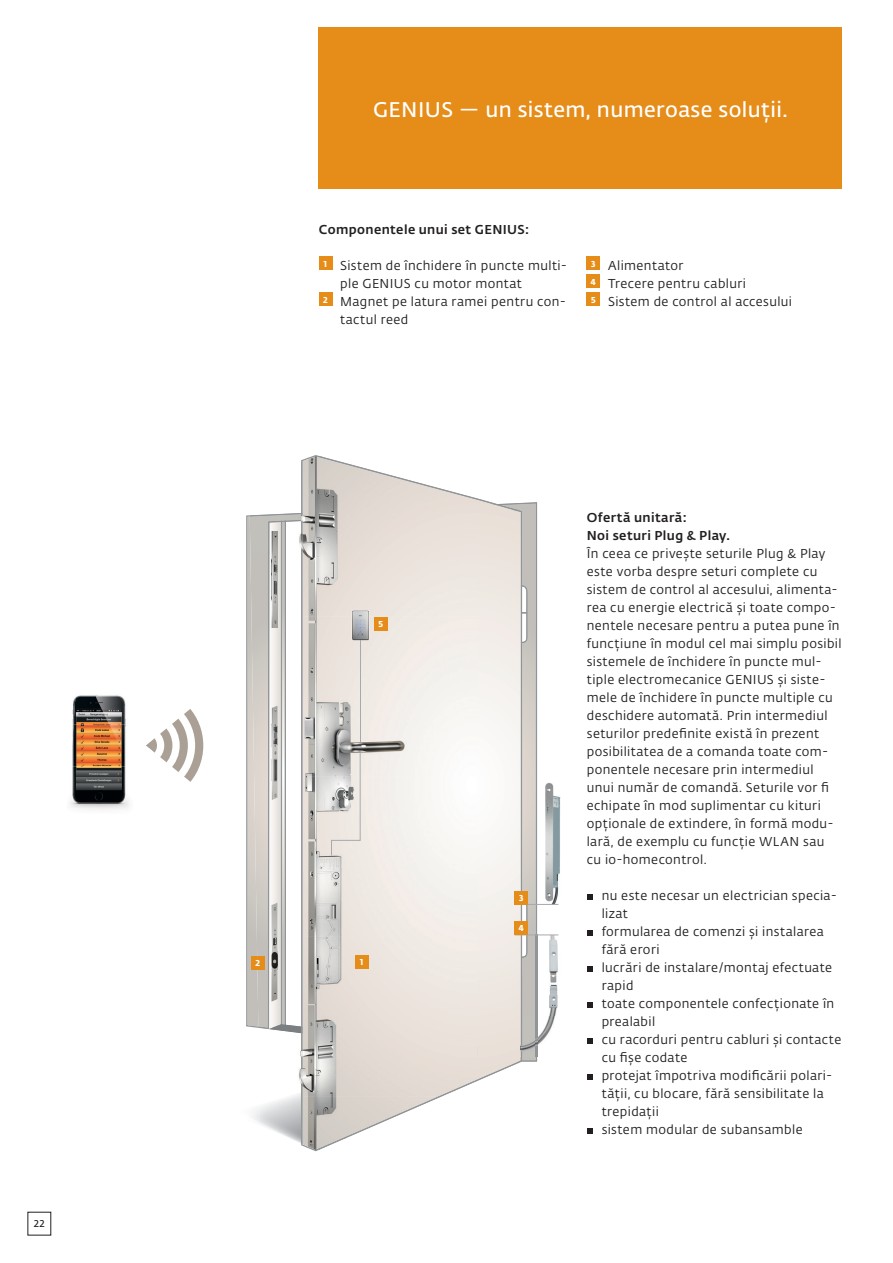
<style>
.page{position:relative;width:893px;height:1263px;background:#fff}
.page>*{position:absolute;margin:0;border:0;box-sizing:border-box;transform-origin:0 0}
.t1{font:600 21px "Fedra Sans Alt Pro";letter-spacing:.02em;color:#fff}
.t2{font:12.75px/18px "Fedra Sans Alt Pro";letter-spacing:.03em;color:#231f20}
.t3{font:500 12.75px/18px "Fedra Sans Alt Pro";letter-spacing:.03em;color:#231f20}
.t4{font:600 9.75px "Fedra Sans Alt Pro";color:#231f20}
.t5{font:700 8.55px "Fedra Sans Alt Pro";color:#fff}
</style>
<div class="page">
<img style="left:249px;top:515px;width:1px;height:261px">
<img style="left:537px;top:508px;width:1px;height:427px">
<img style="left:250px;top:554px;width:8px;height:474px">
<img style="left:250px;top:514px;width:19px;height:39px">
<img style="left:528px;top:502px;width:9px;height:433px">
<img style="left:258px;top:553px;width:11px;height:476px">
<img style="left:528px;top:1056px;width:9px;height:6px">
<img style="left:305px;top:456px;width:25px;height:3px">
<img style="left:83px;top:808px;width:17px;height:2px">
<svg style="left:72px;top:700px;width:132px;height:82px"></svg>
<img style="left:74px;top:695px;width:79px;height:29px">
<img style="left:72px;top:724px;width:81px;height:42px">
<img style="left:70px;top:766px;width:83px;height:42px">
<img style="left:545px;top:782px;width:16px;height:122px">
<svg style="left:269px;top:459px;width:259px;height:690px"></svg>
<img style="left:521px;top:935px;width:38px;height:121px">
<hr style="left:515px;top:904px;width:43px;height:1px;background:#a8a9ad">
<hr style="left:515px;top:935px;width:43px;height:1px;background:#a8a9ad">
<img style="left:271px;top:952px;width:8px;height:17px">
<img style="left:272px;top:952px;width:5px;height:17px">
<div style="left:515px;top:891px;width:13px;height:13px;background:#e58c19"></div>
<div style="left:515px;top:921px;width:13px;height:14px;background:#e58c19"></div>
<div style="left:319px;top:257px;width:13px;height:13px;background:#e58c19"></div>
<div style="left:319px;top:293px;width:13px;height:13px;background:#e58c19"></div>
<div style="left:319px;top:28px;width:523px;height:161px;background:#e58c19"></div>
<div style="left:587px;top:257px;width:13px;height:13px;background:#e58c19"></div>
<div style="left:587px;top:275px;width:13px;height:13px;background:#e58c19"></div>
<div style="left:587px;top:293px;width:13px;height:13px;background:#e58c19"></div>
<svg style="left:587px;top:894px;width:6px;height:6px"></svg>
<svg style="left:587px;top:930px;width:6px;height:6px"></svg>
<svg style="left:587px;top:966px;width:6px;height:6px"></svg>
<svg style="left:587px;top:1002px;width:6px;height:6px"></svg>
<svg style="left:587px;top:1038px;width:6px;height:6px"></svg>
<svg style="left:587px;top:1074px;width:6px;height:6px"></svg>
<svg style="left:587px;top:1128px;width:6px;height:6px"></svg>
<div style="left:374px;top:617px;width:13px;height:14px;background:#e58c19"></div>
<div style="left:355px;top:955px;width:13px;height:14px;background:#e58c19"></div>
<div style="left:251px;top:956px;width:14px;height:13px;background:#e58c19"></div>
<p class="t4" style="left:34px;top:1216px;width:13px">22</p>
<h1 class="t1" style="left:373px;top:94px;width:416px">GENIUS — un sistem, numeroase soluţii.</h1>
<p class="t3" style="left:319px;top:220px;width:212px">Componentele unui set GENIUS:</p>
<p class="t2" style="left:324px;top:256px;width:245px"><sup>1</sup> Sistem de închidere în puncte multi-</p>
<p class="t2" style="left:340px;top:274px;width:183px">ple GENIUS cu motor montat</p>
<p class="t2" style="left:323px;top:292px;width:244px"><sup>2</sup> Magnet pe latura ramei pentru con-</p>
<p class="t2" style="left:340px;top:310px;width:70px">tactul reed</p>
<p class="t2" style="left:591px;top:256px;width:203px"><sup>3</sup> Alimentator<br><sup>4</sup> Trecere pentru cabluri<br><sup>5</sup> Sistem de control al accesului</p>
<p class="t5" style="left:379px;top:617px;width:6px">5</p>
<p class="t5" style="left:256px;top:956px;width:6px">2</p>
<p class="t5" style="left:360px;top:956px;width:5px">1</p>
<p class="t5" style="left:519px;top:891px;width:6px">3</p>
<p class="t5" style="left:519px;top:921px;width:7px">4</p>
<p class="t3" style="left:587px;top:508px;width:144px">Ofertă unitară:<br>Noi seturi Plug &amp; Play.</p>
<p class="t2" style="left:587px;top:544px;width:256px">În ceea ce priveşte seturile Plug &amp; Play este vorba despre seturi complete cu sistem de control al accesului, alimenta&shy;rea cu energie electrică şi toate compo&shy;nentele necesare pentru a putea pune în funcţiune în modul cel mai simplu posibil sistemele de închidere în puncte mul&shy;tiple electromecanice GENIUS şi siste&shy;mele de închidere în puncte multiple cu deschidere automată. Prin intermediul seturilor predefinite există în prezent posibilitatea de a comanda toate com&shy;ponentele necesare prin intermediul unui număr de comandă. Seturile vor fi echipate în mod suplimentar cu kituri opţionale de extindere, în formă modu&shy;lară, de exemplu cu funcţie WLAN sau cu io-homecontrol.</p>
<p class="t2" style="left:602px;top:886px;width:241px">nu este necesar un electrician specia&shy;lizat<br>formularea de comenzi şi instalarea fără erori<br>lucrări de instalare/montaj efectuate rapid<br>toate componentele confecţionate în prealabil<br>cu racorduri pentru cabluri şi contacte cu fişe codate<br>protejat împotriva modificării polari&shy;tăţii, cu blocare, fără sensibilitate la trepidaţii<br>sistem modular de subansamble</p>
</div>
